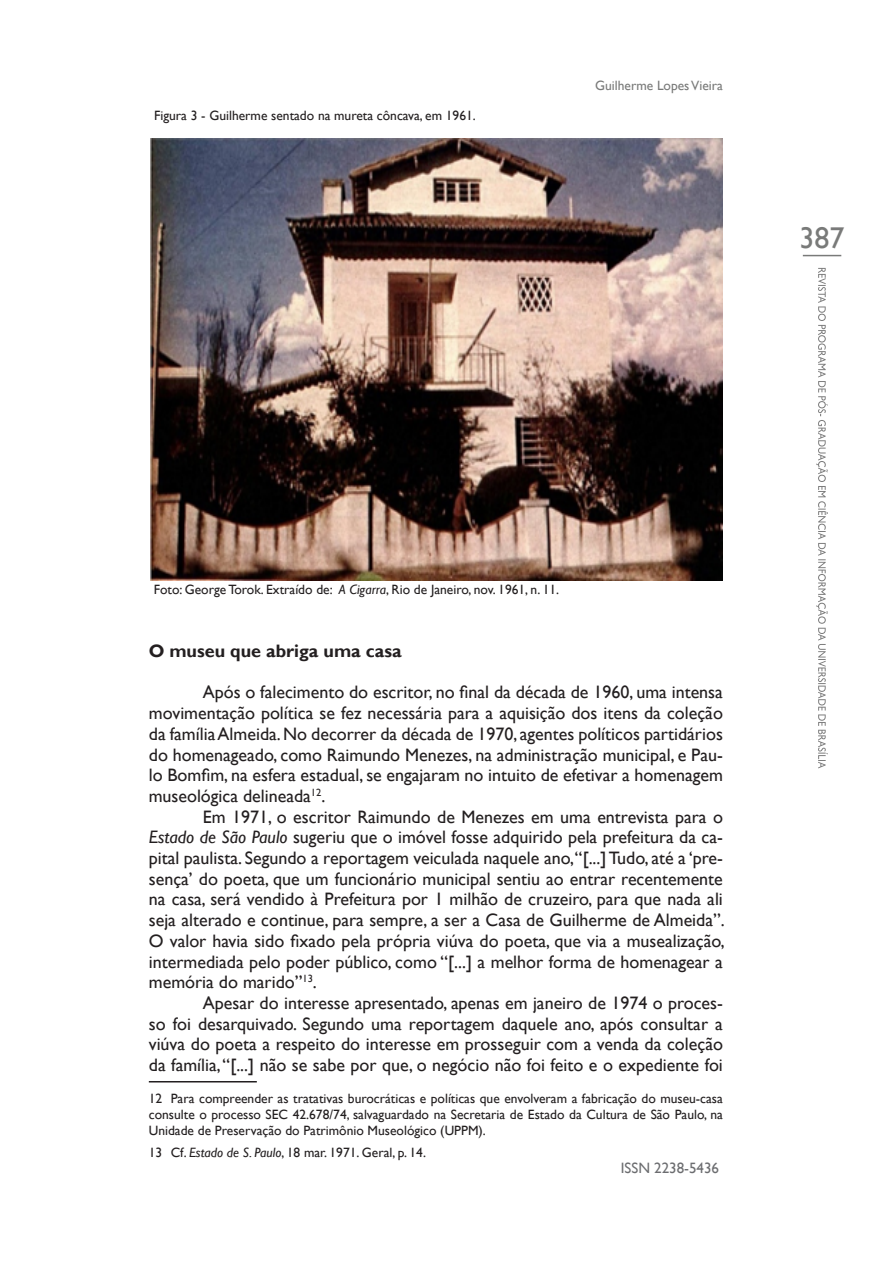
<style>
.page{position:relative;width:893px;height:1263px;background:#fff}
.page>*{position:absolute;margin:0;border:0;box-sizing:border-box;transform-origin:0 0}
.t1{font:30px "Gill Sans";color:#797a79}
.t2{font:18px/20.7px "Gill Sans";color:#231f20;text-align:justify}
.t3{font:700 18px "Gill Sans";color:#231f20}
.t4{font:15px "Gill Sans";color:#6c6d70}
.rodapé_museu_Pamela{font:13.5px/16.2px "Gill Sans";color:#231f20;text-align:justify}
.Museologia_Pamela{font:13.5px "Gill Sans";color:#231f20}
.t5{font:13.5px "Gill Sans";color:#797a79}
.s1{font-style:italic}
</style>
<div class="page">
<svg style="left:816px;top:268px;width:12px;height:500px"></svg>
<hr style="left:803px;top:255px;width:38px;height:1px;background:#797a79">
<img style="left:150px;top:138px;width:573px;height:442px">
<hr style="left:149px;top:1081px;width:108px;height:1px;background:#231f20">
<p class="Museologia_Pamela" style="left:154px;top:107px;width:323px">Figura 3 - Guilherme sentado na mureta côncava, em 1961.</p>
<p class="t5" style="left:595px;top:78px;width:129px">Guilherme Lopes Vieira</p>
<h1 class="t1" style="left:800px;top:221px;width:46px">387</h1>
<p class="Museologia_Pamela" style="left:154px;top:582px;width:407px">Foto: George Torok. Extraído de: <span class="s1">A Cigarra</span>, Rio de Janeiro, nov. 1961, n. 11.</p>
<p class="t3" style="left:149px;top:640px;width:254px">O museu que abriga uma casa</p>
<p class="t2" style="left:149px;top:682px;width:576px;text-indent:54px">Após o falecimento do escritor, no final da década de 1960, uma intensa movimentação política se fez necessária para a aquisição dos itens da coleção da família Almeida. No decorrer da década de 1970, agentes políticos partidários do homenageado, como Raimundo Menezes, na administração municipal, e Pau&shy;lo Bomfim, na esfera estadual, se engajaram no intuito de efetivar a homenagem museológica delineada<sup>12</sup>.</p>
<p class="t2" style="left:149px;top:806px;width:577px;text-indent:54px">Em 1971, o escritor Raimundo de Menezes em uma entrevista para o <span class="s1">Estado de São Paulo</span> sugeriu que o imóvel fosse adquirido pela prefeitura da ca&shy;pital paulista. Segundo a reportagem veiculada naquele ano,“[...] Tudo, até a ‘pre&shy;sença’ do poeta, que um funcionário municipal sentiu ao entrar recentemente na casa, será vendido à Prefeitura por 1 milhão de cruzeiro, para que nada ali seja alterado e continue, para sempre, a ser a Casa de Guilherme de Almeida”.<br>O valor havia sido fixado pela própria viúva do poeta, que via a musealização, intermediada pelo poder público, como “[...] a melhor forma de homenagear a memória do marido”<sup>13</sup>.</p>
<p class="t2" style="left:149px;top:993px;width:576px;text-indent:54px">Apesar do interesse apresentado, apenas em janeiro de 1974 o proces&shy;so foi desarquivado. Segundo uma reportagem daquele ano, após consultar a viúva do poeta a respeito do interesse em prosseguir com a venda da coleção da família, “[...] não se sabe por que, o negócio não foi feito e o expediente foi</p>
<p class="rodapé_museu_Pamela" style="left:149px;top:1090px;width:576px">12 Para compreender as tratativas burocráticas e políticas que envolveram a fabricação do museu-casa consulte o processo SEC 42.678/74, salvaguardado na Secretaria de Estado da Cultura de São Paulo, na Unidade de Preservação do Patrimônio Museológico (UPPM).</p>
<p class="rodapé_museu_Pamela" style="left:149px;top:1144px;width:279px">13 Cf. <span class="s1">Estado de S. Paulo</span>, 18 mar. 1971. Geral, p. 14.</p>
<p class="t4" style="left:621px;top:1160px;width:100px">ISSN 2238-5436</p>
</div>
